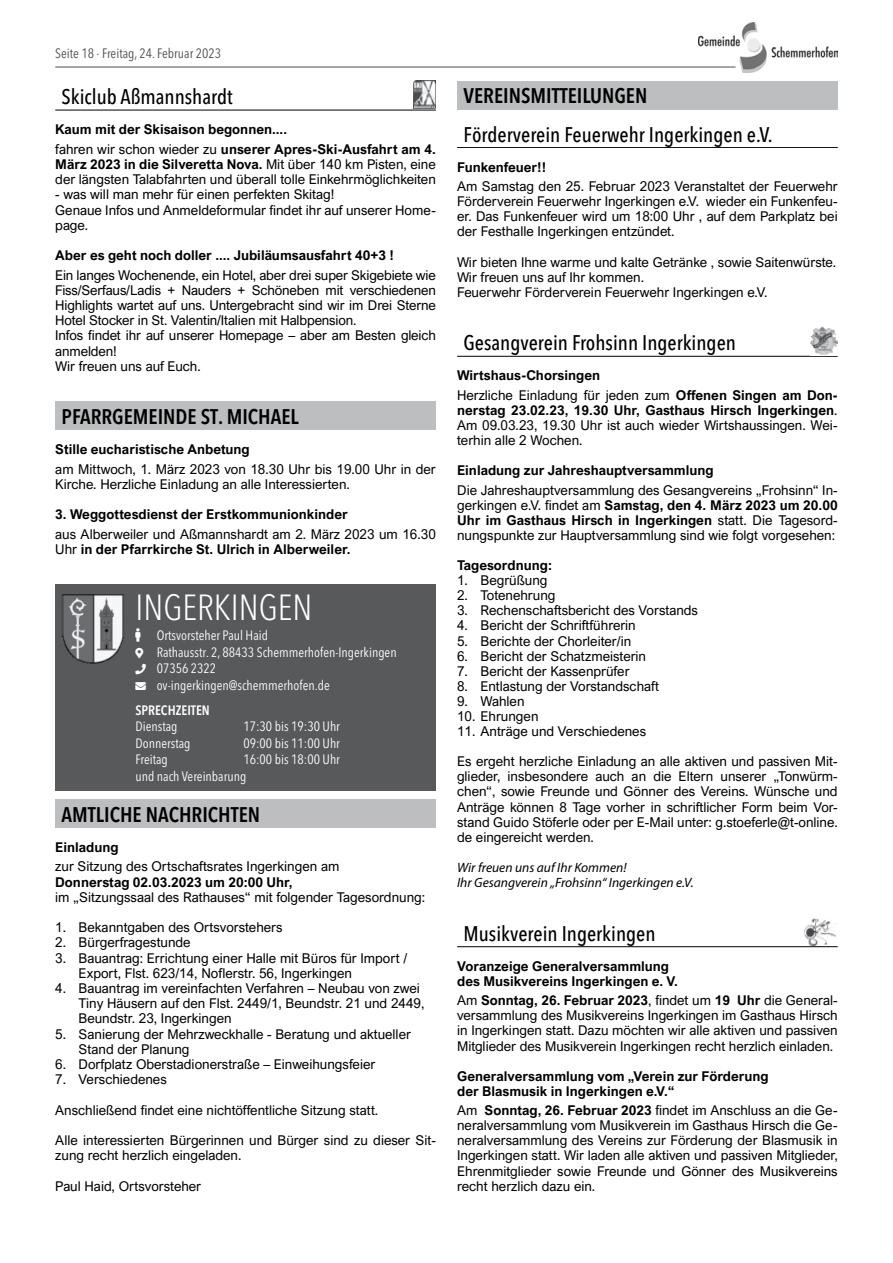
<style>
.page{position:relative;width:893px;height:1263px;background:#fff}
.page>*{position:absolute;margin:0;border:0;box-sizing:border-box;transform-origin:0 0}
.t1{font:300 condensed 36px "Avenir Next W1 G";color:#fff}
.t2{font:500 condensed 21px "Avenir Next W1 G";color:#000}
.t3{font:21px "Avenir Next W1 G Cn Demi";color:#000}
.t4{font:13.5px/15.1px "Arial Nova";color:#000}
.t5{font:700 13.5px/15.1px "Arial Nova";color:#000}
.t6{font:condensed 13.5px/16.5px "Avenir Next W1 G";color:#fff}
.t7{font:italic 13.5px/15.1px "Myriad Pro";color:#000}
.t8{font:condensed 13.5px "Avenir Next W1 G";color:#4d4d4f}
.t9{font:13.5px "Avenir Next W1 G Cn Demi";color:#fff}
.s1{font-weight:400}
.s2{font-weight:700}
</style>
<div class="page">
<img style="left:699px;top:23px;width:139px;height:49px">
<hr style="left:55px;top:67px;width:680px;height:1px;background:#4d4d4f">
<hr style="left:55px;top:110px;width:381px;height:1px;background:#000">
<img style="left:413px;top:81px;width:23px;height:28px">
<div style="left:55px;top:401px;width:381px;height:29px;background:#bcbec0"></div>
<div style="left:55px;top:584px;width:381px;height:206px;background:#58595b"></div>
<img style="left:62px;top:594px;width:62px;height:69px">
<div style="left:55px;top:799px;width:381px;height:29px;background:#bcbec0"></div>
<div style="left:457px;top:81px;width:381px;height:28px;background:#bcbec0"></div>
<hr style="left:457px;top:147px;width:381px;height:1px;background:#000">
<hr style="left:457px;top:356px;width:381px;height:1px;background:#000">
<img style="left:811px;top:327px;width:27px;height:28px">
<hr style="left:457px;top:946px;width:381px;height:1px;background:#000">
<img style="left:804px;top:918px;width:32px;height:27px">
<p class="t8" style="left:55px;top:42px;width:168px">Seite 18 · Freitag, 24. Februar 2023</p>
<h2 class="t2" style="left:62px;top:80px;width:173px">Skiclub Aßmannshardt</h2>
<p class="t5" style="left:55px;top:120px;width:382px;line-height:19.5px">Kaum mit der Skisaison begonnen....<br><span class="s1">fahren wir schon wieder zu</span> unserer Apres-Ski-Ausfahrt am 4.</p>
<p class="t4" style="left:55px;top:157px;width:382px"><span class="s2">März 2023 in die Silveretta Nova.</span> Mit über 140 km Pisten, eine der längsten Talabfahrten und überall tolle Einkehrmöglichkeiten</p>
<p class="t4" style="left:55px;top:187px;width:382px">- was will man mehr für einen perfekten Skitag!<br>Genaue Infos und Anmeldeformular findet ihr auf unserer Home&shy;page.</p>
<p class="t5" style="left:55px;top:248px;width:340px">Aber es geht noch doller .... Jubiläumsausfahrt 40+3 !</p>
<p class="t4" style="left:55px;top:267px;width:382px">Ein langes Wochenende, ein Hotel, aber drei super Skigebiete wie Fiss/Serfaus/Ladis + Nauders + Schöneben mit verschiedenen Highlights wartet auf uns. Untergebracht sind wir im Drei Sterne Hotel Stocker in St. Valentin/Italien mit Halbpension.<br>Infos findet ihr auf unserer Homepage – aber am Besten gleich anmelden!<br>Wir freuen uns auf Euch.</p>
<h2 class="t3" style="left:62px;top:399px;width:239px">PFARRGEMEINDE ST. MICHAEL</h2>
<p class="t5" style="left:55px;top:442px;width:196px">Stille eucharistische Anbetung</p>
<p class="t4" style="left:55px;top:461px;width:382px">am Mittwoch, 1. März 2023 von 18.30 Uhr bis 19.00 Uhr in der<br>Kirche. Herzliche Einladung an alle Interessierten.</p>
<p class="t5" style="left:55px;top:507px;width:294px">3. Weggottesdienst der Erstkommunionkinder</p>
<p class="t4" style="left:55px;top:526px;width:382px">aus Alberweiler und Aßmannshardt am 2. März 2023 um 16.30<br>Uhr <span class="s2">in der Pfarrkirche St. Ulrich in Alberweiler.</span></p>
<h1 class="t1" style="left:135px;top:578px;width:179px">INGERKINGEN</h1>
<p class="t6" style="left:157px;top:626px;width:241px;text-indent:-21px">♂ Ortsvorsteher Paul Haid<br>Rathausstr. 2, 88433 Schemmerhofen-Ingerkingen<br>07356 2322<br>ov-ingerkingen@schemmerhofen.de</p>
<p class="t9" style="left:135px;top:699px;width:76px">SPRECHZEITEN</p>
<p class="t6" style="left:135px;top:717px;width:44px">Dienstag</p>
<p class="t6" style="left:243px;top:717px;width:98px">17:30 bis 19:30 Uhr</p>
<p class="t6" style="left:135px;top:733px;width:57px">Donnerstag</p>
<p class="t6" style="left:243px;top:733px;width:98px">09:00 bis 11:00 Uhr</p>
<p class="t6" style="left:135px;top:750px;width:34px">Freitag</p>
<p class="t6" style="left:135px;top:750px;width:206px;text-indent:108px">16:00 bis 18:00 Uhr und nach Vereinbarung</p>
<h2 class="t3" style="left:62px;top:797px;width:200px">AMTLICHE NACHRICHTEN</h2>
<p class="t5" style="left:55px;top:839px;width:65px">Einladung</p>
<p class="t4" style="left:55px;top:859px;width:286px">zur Sitzung des Ortschaftsrates Ingerkingen am</p>
<p class="t5" style="left:55px;top:874px;width:239px">Donnerstag 02.03.2023 um 20:00 Uhr,</p>
<p class="t4" style="left:55px;top:889px;width:371px">im „Sitzungssaal des Rathauses“ mit folgender Tagesordnung:</p>
<p class="t4" style="left:55px;top:920px;width:229px">1. Bekanntgaben des Ortsvorstehers</p>
<p class="t4" style="left:55px;top:935px;width:137px">2. Bürgerfragestunde</p>
<p class="t4" style="left:79px;top:950px;width:330px;text-indent:-23px">3. Bauantrag: Errichtung einer Halle mit Büros für Import /<br>Export, Flst. 623/14, Noflerstr. 56, Ingerkingen</p>
<p class="t4" style="left:79px;top:981px;width:347px;text-indent:-23px">4. Bauantrag im vereinfachten Verfahren – Neubau von zwei<br>Tiny Häusern auf den Flst. 2449/1, Beundstr. 21 und 2449,<br>Beundstr. 23, Ingerkingen</p>
<p class="t4" style="left:79px;top:1026px;width:334px;text-indent:-23px">5. Sanierung der Mehrzweckhalle - Beratung und aktueller<br>Stand der Planung</p>
<p class="t4" style="left:55px;top:1057px;width:322px">6. Dorfplatz Oberstadionerstraße – Einweihungsfeier</p>
<p class="t4" style="left:55px;top:1072px;width:113px">7. Verschiedenes</p>
<p class="t4" style="left:55px;top:1102px;width:325px">Anschließend findet eine nichtöffentliche Sitzung statt.</p>
<p class="t4" style="left:55px;top:1133px;width:382px">Alle interessierten Bürgerinnen und Bürger sind zu dieser Sit&shy;zung recht herzlich eingeladen.</p>
<p class="t4" style="left:55px;top:1178px;width:147px">Paul Haid, Ortsvorsteher</p>
<h2 class="t3" style="left:463px;top:79px;width:185px">VEREINSMITTEILUNGEN</h2>
<h2 class="t2" style="left:463px;top:117px;width:311px">Förderverein Feuerwehr Ingerkingen e.V.</h2>
<p class="t5" style="left:457px;top:159px;width:91px">Funkenfeuer!!</p>
<p class="t4" style="left:457px;top:179px;width:382px;text-align:justify">Am Samstag den 25. Februar 2023 Veranstaltet der Feuerwehr Förderverein Feuerwehr Ingerkingen e.V. wieder ein Funkenfeu&shy;er. Das Funkenfeuer wird um 18:00 Uhr , auf dem Parkplatz bei der Festhalle Ingerkingen entzündet.</p>
<p class="t4" style="left:457px;top:254px;width:381px">Wir bieten Ihne warme und kalte Getränke , sowie Saitenwürste.<br>Wir freuen uns auf Ihr kommen.<br>Feuerwehr Förderverein Feuerwehr Ingerkingen e.V.</p>
<h2 class="t2" style="left:463px;top:326px;width:274px">Gesangverein Frohsinn Ingerkingen</h2>
<p class="t5" style="left:457px;top:366px;width:382px;line-height:19.4px">Wirtshaus-Chorsingen<br><span class="s1">Herzliche Einladung für jeden zum</span> Offenen Singen am Don-</p>
<p class="t4" style="left:457px;top:402px;width:382px;text-align:justify"><span class="s2">nerstag 23.02.23, 19.30 Uhr, Gasthaus Hirsch Ingerkingen</span>.<br>Am 09.03.23, 19.30 Uhr ist auch wieder Wirtshaussingen. Wei&shy;terhin alle 2 Wochen.</p>
<p class="t5" style="left:457px;top:463px;width:258px">Einladung zur Jahreshauptversammlung</p>
<p class="t4" style="left:457px;top:482px;width:382px;text-align:justify">Die Jahreshauptversammlung des Gesangvereins „Frohsinn“ In&shy;gerkingen e.V. findet am <span class="s2">Samstag, den 4. März 2023 um 20.00<br>Uhr im Gasthaus Hirsch in Ingerkingen</span> statt. Die Tagesord&shy;nungspunkte zur Hauptversammlung sind wie folgt vorgesehen:</p>
<p class="t5" style="left:457px;top:558px;width:96px">Tagesordnung:</p>
<p class="t4" style="left:457px;top:573px;width:92px">1. Begrüßung</p>
<p class="t4" style="left:457px;top:588px;width:100px">2. Totenehrung</p>
<p class="t4" style="left:457px;top:603px;width:242px">3. Rechenschaftsbericht des Vorstands</p>
<p class="t4" style="left:457px;top:618px;width:180px">4. Bericht der Schriftführerin</p>
<p class="t4" style="left:457px;top:633px;width:176px">5. Berichte der Chorleiter/in</p>
<p class="t4" style="left:457px;top:648px;width:191px">6. Bericht der Schatzmeisterin</p>
<p class="t4" style="left:457px;top:663px;width:174px">7. Bericht der Kassenprüfer</p>
<p class="t4" style="left:457px;top:678px;width:203px">8. Entlastung der Vorstandschaft</p>
<p class="t4" style="left:457px;top:693px;width:69px">9. Wahlen</p>
<p class="t4" style="left:457px;top:709px;width:83px">10. Ehrungen</p>
<p class="t4" style="left:457px;top:724px;width:190px">11. Anträge und Verschiedenes</p>
<p class="t4" style="left:457px;top:754px;width:382px;text-align:justify">Es ergeht herzliche Einladung an alle aktiven und passiven Mit&shy;glieder, insbesondere auch an die Eltern unserer „Tonwürm&shy;chen“, sowie Freunde und Gönner des Vereins. Wünsche und Anträge können 8 Tage vorher in schriftlicher Form beim Vor&shy;stand Guido Stöferle oder per E-Mail unter: g.stoeferle@t-online. de eingereicht werden.</p>
<p class="t7" style="left:457px;top:860px;width:238px">Wir freuen uns auf Ihr Kommen!<br>Ihr Gesangverein „Frohsinn“ Ingerkingen e.V.</p>
<h2 class="t2" style="left:463px;top:916px;width:194px">Musikverein Ingerkingen</h2>
<p class="t5" style="left:457px;top:958px;width:222px">Voranzeige Generalversammlung des Musikvereins Ingerkingen e. V.</p>
<p class="t4" style="left:457px;top:993px;width:382px;text-align:justify">Am <span class="s2">Sonntag, 26. Februar 2023</span>, findet um <span class="s2">19 Uhr</span> die General&shy;versammlung des Musikvereins Ingerkingen im Gasthaus Hirsch in Ingerkingen statt. Dazu möchten wir alle aktiven und passiven Mitglieder des Musikverein Ingerkingen recht herzlich einladen.</p>
<p class="t5" style="left:457px;top:1068px;width:313px">Generalversammlung vom „Verein zur Förderung der Blasmusik in Ingerkingen e.V.“</p>
<p class="t4" style="left:457px;top:1103px;width:382px;text-align:justify">Am <span class="s2">Sonntag, 26. Februar 2023</span> findet im Anschluss an die Ge&shy;neralversammlung vom Musikverein im Gasthaus Hirsch die Ge&shy;neralversammlung des Vereins zur Förderung der Blasmusik in Ingerkingen statt. Wir laden alle aktiven und passiven Mitglieder, Ehrenmitglieder sowie Freunde und Gönner des Musikvereins recht herzlich dazu ein.</p>
</div>
